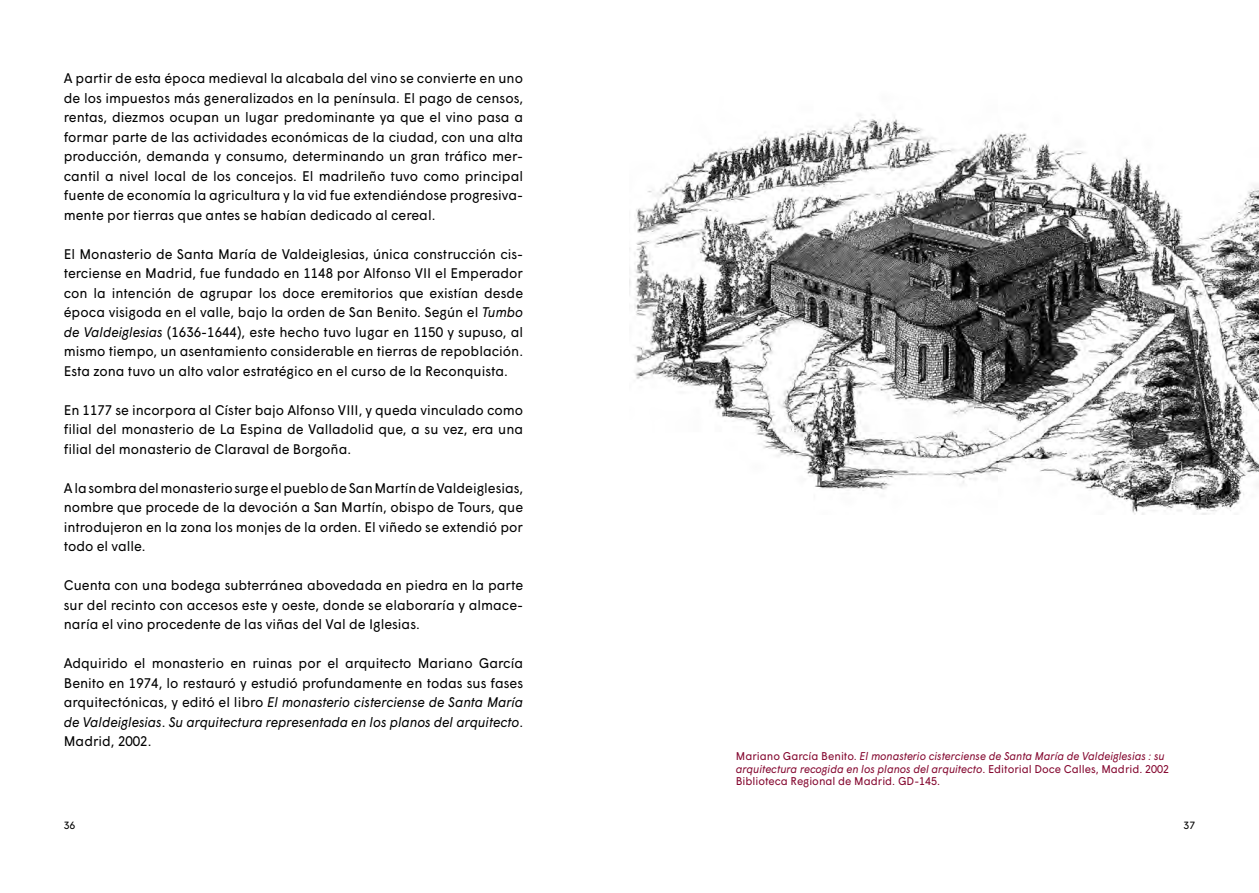
<style>
.page{position:relative;width:1259px;height:893px;background:#fff}
.page>*{position:absolute;margin:0;border:0;box-sizing:border-box;transform-origin:0 0}
.t1{font:13.95px/19.5px "Wigrum";color:#000;text-align:justify;scale:.96 1}
.t2{font:italic 11.25px/12.8px "Wigrum";color:#84072f;scale:.96 1}
.t3{font:10.5px "Wigrum";color:#000}
.s1{font-style:italic}
.s2{font-style:normal}
</style>
<div class="page">
<img style="left:629px;top:115px;width:630px;height:400px">
<p class="t1" style="left:64px;top:68px;width:480px">A partir de esta época medieval la alcabala del vino se convierte en uno de los impuestos más generalizados en la península. El pago de censos, rentas, diezmos ocupan un lugar predominante ya que el vino pasa a formar parte de las actividades económicas de la ciudad, con una alta producción, demanda y consumo, determinando un gran tráfico mer&shy;cantil a nivel local de los concejos. El madrileño tuvo como principal fuente de economía la agricultura y la vid fue extendiéndose progresiva&shy;mente por tierras que antes se habían dedicado al cereal.</p>
<p class="t1" style="left:64px;top:243px;width:480px">El Monasterio de Santa María de Valdeiglesias, única construcción cis&shy;terciense en Madrid, fue fundado en 1148 por Alfonso VII el Emperador con la intención de agrupar los doce eremitorios que existían desde época visigoda en el valle, bajo la orden de San Benito. Según el <span class="s1">Tumbo de Valdeiglesias</span> (1636-1644), este hecho tuvo lugar en 1150 y supuso, al mismo tiempo, un asentamiento considerable en tierras de repoblación.<br>Esta zona tuvo un alto valor estratégico en el curso de la Reconquista.</p>
<p class="t1" style="left:64px;top:399px;width:480px">En 1177 se incorpora al Císter bajo Alfonso VIII, y queda vinculado como filial del monasterio de La Espina de Valladolid que, a su vez, era una filial del monasterio de Claraval de Borgoña.</p>
<p class="t1" style="left:64px;top:477px;width:480px">A la sombra del monasterio surge el pueblo de San Martín de Valdeiglesias, nombre que procede de la devoción a San Martín, obispo de Tours, que introdujeron en la zona los monjes de la orden. El viñedo se extendió por todo el valle.</p>
<p class="t1" style="left:64px;top:575px;width:480px">Cuenta con una bodega subterránea abovedada en piedra en la parte sur del recinto con accesos este y oeste, donde se elaboraría y almace&shy;naría el vino procedente de las viñas del Val de Iglesias.</p>
<p class="t1" style="left:64px;top:653px;width:480px">Adquirido el monasterio en ruinas por el arquitecto Mariano García Benito en 1974, lo restauró y estudió profundamente en todas sus fases arquitectónicas, y editó el libro <span class="s1">El monasterio cisterciense de Santa María de Valdeiglesias</span>. <span class="s1">Su arquitectura representada en los planos del arquitecto</span>.<br>Madrid, 2002.</p>
<p class="t2" style="left:736px;top:749px;width:453px"><span class="s2">Mariano García Benito.</span> El monasterio cisterciense de Santa María de Valdeiglesias : su arquitectura recogida en los planos del arquitecto<span class="s2">. Editorial Doce Calles, Madrid. 2002<br>Biblioteca Regional de Madrid. GD-145.</span></p>
<p class="t3" style="left:64px;top:818px;width:13px">36</p>
<p class="t3" style="left:1183px;top:818px;width:13px">37</p>
</div>
